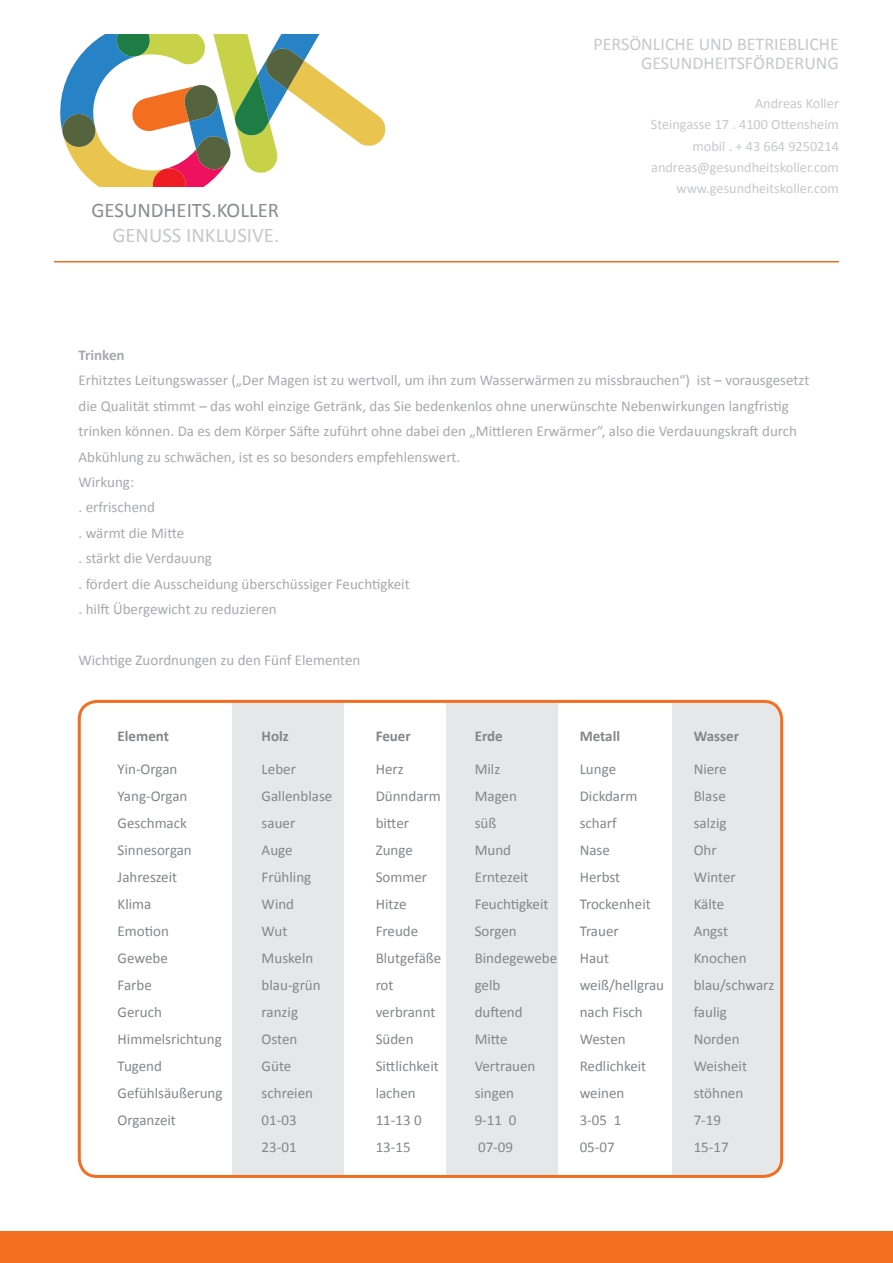
<style>
.page{position:relative;width:893px;height:1263px;background:#fff}
.page>*{position:absolute;margin:0;border:0;box-sizing:border-box;transform-origin:0 0}
.t1{font:20.85px "Calibri";color:#8a8c8f}
.t2{font:20.85px "Calibri";color:#c7c8ca}
.t3{font:18px/18.6px "Calibri";color:#c7c8ca;text-align:right}
.t4{font:15px "Calibri";color:#848689}
.t5{font:15px/25.3px "Calibri";color:#a8a9ad}
.t6{font:700 15px "Calibri";color:#848689}
.t7{font:700 15px "Calibri";color:#a8a9ad}
.t8{font:14.25px/21px "Calibri";color:#c7c8ca;text-align:right}
</style>
<div class="page">
<div style="left:232px;top:701px;width:111px;height:473px;background:#e6e7e9"></div>
<div style="left:446px;top:701px;width:112px;height:474px;background:#e6e7e9"></div>
<div style="left:672px;top:701px;width:110px;height:474px;background:#e6e7e9"></div>
<div style="left:78px;top:700px;width:705px;height:478px;border:3px solid #f36e21;border-radius:18px"></div>
<div style="left:0;top:1231px;width:893px;height:32px;background:#f36e21"></div>
<svg style="left:60px;top:34px;width:326px;height:152px"></svg>
<hr style="left:54px;top:261px;width:785px;height:1px;background:#f36e21">
<h1 class="t1" style="left:91px;top:197px;width:189px">GESUNDHEITS.KOLLER</h1>
<h1 class="t2" style="left:112px;top:222px;width:168px">GENUSS INKLUSIVE.</h1>
<p class="t3" style="left:593px;top:34px;width:247px">PERSÖNLICHE UND BETRIEBLICHE<br>GESUNDHEITSFÖRDERUNG</p>
<p class="t8" style="left:651px;top:93px;width:190px">Andreas Koller<br>Steingasse 17 . 4100 Ottensheim mobil . + 43 664 9250214 andreas@gesundheitskoller.com www.gesundheitskoller.com</p>
<p class="t7" style="left:79px;top:346px;width:48px">Trinken</p>
<p class="t5" style="left:79px;top:367px;width:732px">Erhitztes Leitungswasser („Der Magen ist zu wertvoll, um ihn zum Wasserwärmen zu missbrauchen“) ist – vorausgesetzt die Qualität stimmt – das wohl einzige Getränk, das Sie bedenkenlos ohne unerwünschte Nebenwirkungen langfristig trinken können. Da es dem Körper Säfte zuführt ohne dabei den „Mittleren Erwärmer“, also die Verdauungskraft durch Abkühlung zu schwächen, ist es so besonders empfehlenswert.<br>Wirkung:<br>. erfrischend<br>. wärmt die Mitte<br>. stärkt die Verdauung<br>. fördert die Ausscheidung überschüssiger Feuchtigkeit<br>. hilft Übergewicht zu reduzieren</p>
<p class="t5" style="left:79px;top:646px;width:283px">Wichtige Zuordnungen zu den Fünf Elementen</p>
<p class="t6" style="left:118px;top:727px;width:53px">Element</p>
<p class="t6" style="left:262px;top:727px;width:29px">Holz</p>
<p class="t6" style="left:376px;top:727px;width:37px">Feuer</p>
<p class="t6" style="left:475px;top:727px;width:30px">Erde</p>
<p class="t6" style="left:580px;top:727px;width:42px">Metall</p>
<p class="t6" style="left:694px;top:727px;width:47px">Wasser</p>
<p class="t4" style="left:118px;top:760px;width:61px">Yin-Organ</p>
<p class="t4" style="left:262px;top:760px;width:36px">Leber</p>
<p class="t4" style="left:376px;top:760px;width:29px">Herz</p>
<p class="t4" style="left:475px;top:760px;width:27px">Milz</p>
<p class="t4" style="left:580px;top:760px;width:38px">Lunge</p>
<p class="t4" style="left:694px;top:760px;width:35px">Niere</p>
<p class="t4" style="left:118px;top:787px;width:71px">Yang-Organ</p>
<p class="t4" style="left:262px;top:787px;width:72px">Gallenblase</p>
<p class="t4" style="left:376px;top:787px;width:67px">Dünndarm</p>
<p class="t4" style="left:475px;top:787px;width:44px">Magen</p>
<p class="t4" style="left:580px;top:787px;width:59px">Dickdarm</p>
<p class="t4" style="left:694px;top:787px;width:34px">Blase</p>
<p class="t4" style="left:118px;top:814px;width:71px">Geschmack</p>
<p class="t4" style="left:262px;top:814px;width:35px">sauer</p>
<p class="t4" style="left:376px;top:814px;width:35px">bitter</p>
<p class="t4" style="left:475px;top:814px;width:23px">süß</p>
<p class="t4" style="left:580px;top:814px;width:39px">scharf</p>
<p class="t4" style="left:694px;top:814px;width:34px">salzig</p>
<p class="t4" style="left:118px;top:841px;width:76px">Sinnesorgan</p>
<p class="t4" style="left:262px;top:841px;width:32px">Auge</p>
<p class="t4" style="left:376px;top:841px;width:39px">Zunge</p>
<p class="t4" style="left:475px;top:841px;width:38px">Mund</p>
<p class="t4" style="left:580px;top:841px;width:32px">Nase</p>
<p class="t4" style="left:694px;top:841px;width:25px">Ohr</p>
<p class="t4" style="left:118px;top:868px;width:61px">Jahreszeit</p>
<p class="t4" style="left:262px;top:868px;width:51px">Frühling</p>
<p class="t4" style="left:376px;top:868px;width:53px">Sommer</p>
<p class="t4" style="left:475px;top:868px;width:55px">Erntezeit</p>
<p class="t4" style="left:580px;top:868px;width:42px">Herbst</p>
<p class="t4" style="left:694px;top:868px;width:44px">Winter</p>
<p class="t4" style="left:118px;top:895px;width:35px">Klima</p>
<p class="t4" style="left:262px;top:895px;width:34px">Wind</p>
<p class="t4" style="left:376px;top:895px;width:32px">Hitze</p>
<p class="t4" style="left:475px;top:895px;width:75px">Feuchtigkeit</p>
<p class="t4" style="left:580px;top:895px;width:73px">Trockenheit</p>
<p class="t4" style="left:694px;top:895px;width:32px">Kälte</p>
<p class="t4" style="left:118px;top:922px;width:53px">Emotion</p>
<p class="t4" style="left:262px;top:922px;width:27px">Wut</p>
<p class="t4" style="left:376px;top:922px;width:44px">Freude</p>
<p class="t4" style="left:475px;top:922px;width:44px">Sorgen</p>
<p class="t4" style="left:580px;top:922px;width:41px">Trauer</p>
<p class="t4" style="left:694px;top:922px;width:36px">Angst</p>
<p class="t4" style="left:118px;top:949px;width:52px">Gewebe</p>
<p class="t4" style="left:262px;top:949px;width:53px">Muskeln</p>
<p class="t4" style="left:376px;top:949px;width:67px">Blutgefäße</p>
<p class="t4" style="left:475px;top:949px;width:84px">Bindegewebe</p>
<p class="t4" style="left:580px;top:949px;width:31px">Haut</p>
<p class="t4" style="left:694px;top:949px;width:54px">Knochen</p>
<p class="t4" style="left:118px;top:976px;width:36px">Farbe</p>
<p class="t4" style="left:262px;top:976px;width:61px">blau-grün</p>
<p class="t4" style="left:376px;top:976px;width:19px">rot</p>
<p class="t4" style="left:475px;top:976px;width:27px">gelb</p>
<p class="t4" style="left:580px;top:976px;width:86px">weiß/hellgrau</p>
<p class="t4" style="left:694px;top:976px;width:82px">blau/schwarz</p>
<p class="t4" style="left:118px;top:1003px;width:46px">Geruch</p>
<p class="t4" style="left:262px;top:1003px;width:38px">ranzig</p>
<p class="t4" style="left:376px;top:1003px;width:61px">verbrannt</p>
<p class="t4" style="left:475px;top:1003px;width:50px">duftend</p>
<p class="t4" style="left:580px;top:1003px;width:65px">nach Fisch</p>
<p class="t4" style="left:694px;top:1003px;width:35px">faulig</p>
<p class="t4" style="left:118px;top:1030px;width:106px">Himmelsrichtung</p>
<p class="t4" style="left:262px;top:1030px;width:37px">Osten</p>
<p class="t4" style="left:376px;top:1030px;width:39px">Süden</p>
<p class="t4" style="left:475px;top:1030px;width:35px">Mitte</p>
<p class="t4" style="left:580px;top:1030px;width:48px">Westen</p>
<p class="t4" style="left:694px;top:1030px;width:47px">Norden</p>
<p class="t4" style="left:118px;top:1057px;width:46px">Tugend</p>
<p class="t4" style="left:262px;top:1057px;width:31px">Güte</p>
<p class="t4" style="left:376px;top:1057px;width:65px">Sittlichkeit</p>
<p class="t4" style="left:475px;top:1057px;width:62px">Vertrauen</p>
<p class="t4" style="left:580px;top:1057px;width:68px">Redlichkeit</p>
<p class="t4" style="left:694px;top:1057px;width:55px">Weisheit</p>
<p class="t4" style="left:118px;top:1084px;width:106px">Gefühlsäußerung</p>
<p class="t4" style="left:262px;top:1084px;width:53px">schreien</p>
<p class="t4" style="left:376px;top:1084px;width:42px">lachen</p>
<p class="t4" style="left:475px;top:1084px;width:41px">singen</p>
<p class="t4" style="left:580px;top:1084px;width:46px">weinen</p>
<p class="t4" style="left:694px;top:1084px;width:51px">stöhnen</p>
<p class="t4" style="left:118px;top:1111px;width:60px">Organzeit</p>
<p class="t4" style="left:262px;top:1111px;width:37px">01-03</p>
<p class="t4" style="left:376px;top:1111px;width:48px">11-13 0</p>
<p class="t4" style="left:475px;top:1111px;width:43px">9-11 0</p>
<p class="t4" style="left:580px;top:1111px;width:43px">3-05 1</p>
<p class="t4" style="left:694px;top:1111px;width:29px">7-19</p>
<p class="t4" style="left:262px;top:1138px;width:37px">23-01</p>
<p class="t4" style="left:376px;top:1138px;width:37px">13-15</p>
<p class="t4" style="left:478px;top:1138px;width:37px">07-09</p>
<p class="t4" style="left:580px;top:1138px;width:37px">05-07</p>
<p class="t4" style="left:694px;top:1138px;width:37px">15-17</p>
</div>
